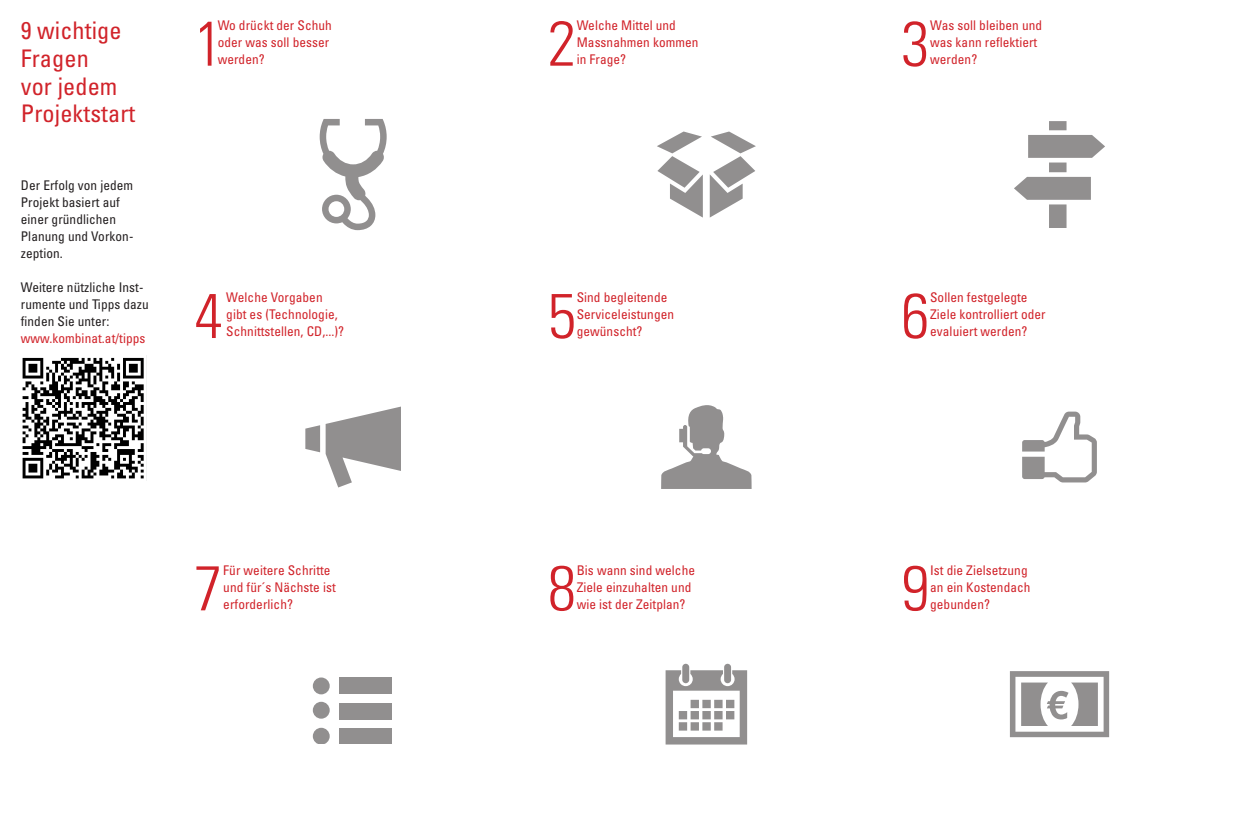
<style>
.page{position:relative;width:1237px;height:817px;background:#fff}
.page>*{position:absolute;margin:0;border:0;box-sizing:border-box;transform-origin:0 0}
.t1{font:300 condensed 63px "Univers";color:#d1232a}
.t2{font:condensed 24.25px/27.9px "Univers";letter-spacing:.005em;color:#d1232a}
.t3{font:condensed 13.38px/17px "Univers";letter-spacing:.005em;color:#d1232a}
.t4{font:condensed 13.38px/17px "Univers";letter-spacing:.005em;color:#231f20}
</style>
<div class="page">
<svg style="left:320px;top:119px;width:67px;height:111px"></svg>
<svg style="left:305px;top:406px;width:96px;height:81px"></svg>
<div style="left:340px;top:678px;width:52px;height:16px;background:#918f8f"></div>
<div style="left:340px;top:703px;width:52px;height:16px;background:#918f8f"></div>
<div style="left:340px;top:728px;width:52px;height:15px;background:#918f8f"></div>
<svg style="left:313px;top:677px;width:17px;height:17px"></svg>
<div style="left:313px;top:702px;width:17px;height:16px;background:#918f8f;border-radius:50%"></div>
<svg style="left:313px;top:728px;width:17px;height:15px"></svg>
<svg style="left:657px;top:131px;width:99px;height:87px"></svg>
<svg style="left:661px;top:405px;width:90px;height:84px"></svg>
<svg style="left:665px;top:664px;width:82px;height:80px"></svg>
<svg style="left:1014px;top:121px;width:91px;height:107px"></svg>
<svg style="left:1022px;top:411px;width:75px;height:71px"></svg>
<svg style="left:1010px;top:671px;width:99px;height:66px"></svg>
<img style="left:22px;top:357px;width:122px;height:122px">
<p class="t2" style="left:21px;top:16px;width:102px">9 wichtige<br>Fragen</p>
<p class="t2" style="left:21px;top:72px;width:98px">vor jedem</p>
<p class="t2" style="left:21px;top:99px;width:116px">Projektstart</p>
<p class="t4" style="left:21px;top:177px;width:114px">Der Erfolg von jedem<br>Projekt basiert auf einer gründlichen<br>Planung und Vorkon&shy;zeption.</p>
<p class="t4" style="left:21px;top:279px;width:130px">Weitere nützliche Inst&shy;rumente und Tipps dazu finden Sie unter:</p>
<p class="t3" style="left:21px;top:330px;width:126px">www.kombinat.at/tipps</p>
<p class="t3" style="left:218px;top:17px;width:116px">Wo drückt der Schuh oder was soll besser werden?</p>
<p class="t3" style="left:577px;top:17px;width:123px">Welche Mittel und<br>Massnahmen kommen in Frage?</p>
<p class="t1" style="left:194px;top:6px;width:29px">1</p>
<p class="t1" style="left:548px;top:6px;width:29px">2</p>
<p class="t3" style="left:930px;top:17px;width:113px">Was soll bleiben und was kann reflektiert werden?</p>
<p class="t1" style="left:901px;top:6px;width:29px">3</p>
<p class="t3" style="left:226px;top:289px;width:119px">Welche Vorgaben gibt es (Technologie,<br>Schnittstellen, CD,...)?</p>
<p class="t1" style="left:194px;top:278px;width:29px">4</p>
<p class="t3" style="left:577px;top:289px;width:92px">Sind begleitende</p>
<p class="t3" style="left:577px;top:306px;width:99px">Serviceleistungen gewünscht?</p>
<p class="t3" style="left:930px;top:289px;width:99px">Sollen festgelegte</p>
<p class="t3" style="left:930px;top:306px;width:117px">Ziele kontrolliert oder evaluiert werden?</p>
<p class="t1" style="left:548px;top:278px;width:29px">5</p>
<p class="t1" style="left:901px;top:278px;width:29px">6</p>
<p class="t3" style="left:223px;top:561px;width:114px">Für weitere Schritte und für´s Nächste ist erforderlich?</p>
<p class="t1" style="left:194px;top:550px;width:29px">7</p>
<p class="t3" style="left:577px;top:561px;width:120px">Bis wann sind welche<br>Ziele einzuhalten und wie ist der Zeitplan?</p>
<p class="t3" style="left:930px;top:561px;width:99px">Ist die Zielsetzung</p>
<p class="t1" style="left:548px;top:550px;width:29px">8</p>
<p class="t1" style="left:901px;top:550px;width:29px">9</p>
<p class="t3" style="left:930px;top:578px;width:102px">an ein Kostendach gebunden?</p>
</div>
